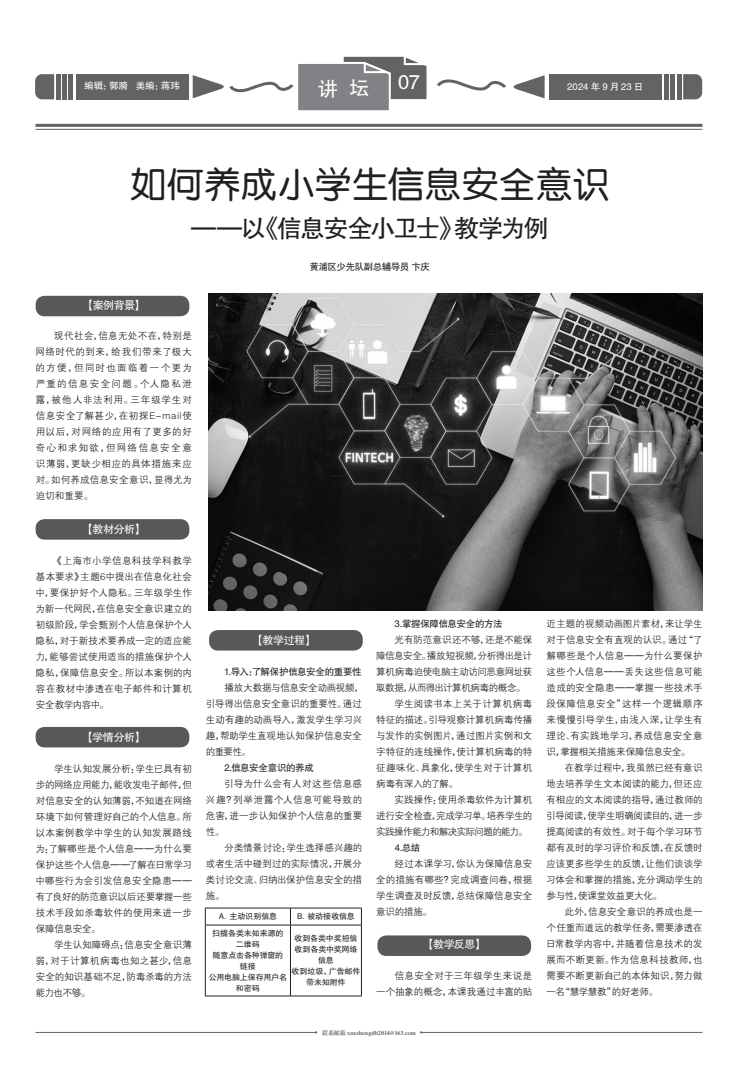
<style>
.page{position:relative;width:738px;height:1078px;background:#fff}
.page>*{position:absolute;margin:0;border:0;box-sizing:border-box;transform-origin:0 0}
.t1{font:36px "FZY3 JW GB1 0";letter-spacing:.025em;color:#231f20}
.正文_9_5_16{font:25px "FZHTJW GB1 0";letter-spacing:-.09em;color:#231f20}
.t2{font:20px "FZHTJW GB1 0";color:#fff}
.正文_9_5_16-2{font:11px "FZHTJW GB1 0";letter-spacing:-.045em;color:#fff}
.正文_9_5_16-3{font:9.5px/16px "FZZDXJW GB1 0";color:#231f20;text-align:justify}
.正文_9_5_16-4{font:9.5px "FZHTJW GB1 0";letter-spacing:-.04em;color:#231f20}
.正文_9_5_16-5{font:9.5px/16px "FZZDXJW GB1 0";letter-spacing:.02em;color:#231f20;text-align:right}
.正文_9_5_16-6{font:9.5px "FZZDXJW GB1 0";letter-spacing:.04em;color:#231f20}
.正文_9_5_16-7{font:9.5px "FZZDXJW GB1 0";letter-spacing:-.025em;color:#231f20}
.t3{font:9.5px "FZHTJW GB1 0";letter-spacing:.005em;color:#fff}
.t4{font:9.5px "FZHTJW GB1 0";letter-spacing:.185em;color:#fff}
.t5{font:8px/11px "FZHTJW GB1 0";letter-spacing:-.015em;color:#231f20;text-align:center}
.正文{font:6px "FZXBSJW GB1 0";letter-spacing:.005em;color:#636366}
</style>
<div class="page">
<div style="left:377px;top:935px;width:153px;height:20px;background:#57585a;border-radius:9px"></div>
<div style="left:209px;top:630px;width:153px;height:20px;background:#57585a;border-radius:9px"></div>
<div style="left:36px;top:296px;width:153px;height:20px;background:#57585a;border-radius:9px"></div>
<div style="left:36px;top:519px;width:153px;height:20px;background:#57585a;border-radius:9px"></div>
<div style="left:36px;top:726px;width:153px;height:21px;background:#57585a;border-radius:9px"></div>
<hr style="left:35px;top:1031px;width:281px;height:1px;background:#636366">
<hr style="left:421px;top:1031px;width:281px;height:1px;background:#636366">
<svg style="left:683px;top:74px;width:18px;height:25px"></svg>
<svg style="left:677px;top:74px;width:3px;height:25px"></svg>
<svg style="left:513px;top:75px;width:31px;height:23px"></svg>
<div style="left:548px;top:74px;width:113px;height:25px;background:#636366"></div>
<hr style="left:670px;top:74px;width:4px;height:25px;background:#636366">
<hr style="left:664px;top:74px;width:4px;height:25px;background:#636366">
<svg style="left:35px;top:74px;width:19px;height:25px"></svg>
<hr style="left:56px;top:74px;width:4px;height:25px;background:#636366">
<div style="left:76px;top:74px;width:112px;height:25px;background:#636366"></div>
<hr style="left:62px;top:74px;width:4px;height:25px;background:#636366">
<hr style="left:69px;top:74px;width:4px;height:25px;background:#636366">
<hr style="left:35px;top:124px;width:667px;height:3px;background:#636366">
<hr style="left:35px;top:129px;width:667px;height:1px;background:#636366">
<svg style="left:192px;top:56px;width:314px;height:55px"></svg>
<img style="left:208px;top:293px;width:494px;height:317px">
<hr style="left:205px;top:907px;width:85px;height:1px;background:#231f20">
<svg style="left:205px;top:908px;width:1px;height:16px"></svg>
<hr style="left:290px;top:907px;width:71px;height:1px;background:#231f20">
<svg style="left:290px;top:908px;width:1px;height:16px"></svg>
<svg style="left:361px;top:908px;width:1px;height:16px"></svg>
<hr style="left:205px;top:924px;width:85px;height:1px;background:#231f20">
<hr style="left:205px;top:925px;width:1px;height:70px;background:#231f20">
<hr style="left:290px;top:924px;width:71px;height:1px;background:#231f20">
<hr style="left:290px;top:925px;width:1px;height:70px;background:#231f20">
<hr style="left:361px;top:925px;width:1px;height:70px;background:#231f20">
<hr style="left:205px;top:995px;width:85px;height:1px;background:#231f20">
<hr style="left:290px;top:995px;width:71px;height:1px;background:#231f20">
<p class="t3" style="left:84px;top:81px;width:97px">编辑：郭漪 美编：蒋玮</p>
<p class="t2" style="left:318px;top:78px;width:53px">讲 坛</p>
<p class="t2" style="left:398px;top:71px;width:23px">07</p>
<p class="t4" style="left:567px;top:82px;width:77px">2024年9月23日</p>
<p class="t1" style="left:130px;top:165px;width:480px">如何养成小学生信息安全意识</p>
<p class="正文_9_5_16" style="left:191px;top:215px;width:359px">——以《信息安全小卫士》教学为例</p>
<p class="正文_9_5_16-4" style="left:309px;top:261px;width:122px">黄浦区少先队副总辅导员 卞庆</p>
<p class="正文_9_5_16-2" style="left:84px;top:299px;width:60px">【案例背景】</p>
<p class="正文_9_5_16-6" style="left:54px;top:331px;width:139px">现代社会，信息无处不在，特别是</p>
<p class="正文_9_5_16-3" style="left:36px;top:344px;width:158px">网络时代的到来，给我们带来了极大的方便，但同时也面临着一个更为严重的信息安全问题。个人隐私泄露，被他人非法利用。三年级学生对信息安全了解甚少，在初探E-mail使用以后，对网络的应用有了更多的好奇心和求知欲，但网络信息安全意识薄弱，更缺少相应的具体措施来应对。如何养成信息安全意识，显得尤为迫切和重要。</p>
<p class="正文_9_5_16-2" style="left:84px;top:523px;width:61px">【教材分析】</p>
<p class="正文_9_5_16-3" style="left:36px;top:552px;width:158px;text-indent:18px">《上海市小学信息科技学科教学基本要求》主题6中提出在信息化社会中，要保护好个人隐私。三年级学生作为新一代网民，在信息安全意识建立的初级阶段，学会甄别个人信息保护个人隐私，对于新技术要养成一定的适应能力，能够尝试使用适当的措施保护个人隐私，保障信息安全。所以本案例的内容在教材中渗透在电子邮件和计算机安全教学内容中。</p>
<p class="正文_9_5_16-2" style="left:84px;top:731px;width:61px">【学情分析】</p>
<p class="正文_9_5_16-3" style="left:36px;top:760px;width:158px;text-indent:19px">学生认知发展分析：学生已具有初步的网络应用能力，能收发电子邮件，但对信息安全的认知薄弱，不知道在网络环境下如何管理好自己的个人信息。所以本案例教学中学生的认知发展路线为：了解哪些是个人信息——为什么要保护这些个人信息——了解在日常学习中哪些行为会引发信息安全隐患——有了良好的防范意识以后还要掌握一些技术手段如杀毒软件的使用来进一步保障信息安全。</p>
<p class="正文_9_5_16-3" style="left:36px;top:936px;width:158px;text-indent:18px">学生认知障碍点：信息安全意识薄弱，对于计算机病毒也知之甚少，信息安全的知识基础不足，防毒杀毒的方法能力也不够。</p>
<p class="正文_9_5_16-2" style="left:254px;top:634px;width:61px">【教学过程】</p>
<p class="正文_9_5_16-4" style="left:224px;top:666px;width:139px">1.导入：了解保护信息安全的重要性</p>
<p class="正文_9_5_16-7" style="left:224px;top:682px;width:140px">播放大数据与信息安全动画视频，</p>
<p class="正文_9_5_16-3" style="left:206px;top:695px;width:158px">引导得出信息安全意识的重要性。通过生动有趣的动画导入，激发学生学习兴趣，帮助学生直观地认知保护信息安全的重要性。</p>
<p class="正文_9_5_16-4" style="left:224px;top:762px;width:91px">2.信息安全意识的养成</p>
<p class="正文_9_5_16-3" style="left:206px;top:775px;width:158px;text-indent:18px">引导为什么会有人对这些信息感兴趣？列举泄露个人信息可能导致的危害，进一步认知保护个人信息的重要性。</p>
<p class="正文_9_5_16-3" style="left:206px;top:839px;width:158px;text-indent:18px">分类情景讨论：学生选择感兴趣的或者生活中碰到过的实际情况，开展分类讨论交流、归纳出保护信息安全的措施。</p>
<p class="t5" style="left:218px;top:910px;width:60px">A．主动识别信息</p>
<p class="t5" style="left:297px;top:910px;width:59px">B．被动接收信息</p>
<p class="t5" style="left:212px;top:927px;width:73px">扫描各类未知来源的</p>
<p class="t5" style="left:236px;top:938px;width:25px">二维码</p>
<p class="t5" style="left:212px;top:949px;width:72px">随意点击各种弹窗的</p>
<p class="t5" style="left:240px;top:960px;width:18px">链接</p>
<p class="t5" style="left:208px;top:971px;width:80px">公用电脑上保存用户名和密码</p>
<p class="t5" style="left:294px;top:932px;width:65px">收到各类中奖短信</p>
<p class="t5" style="left:294px;top:943px;width:65px">收到各类中奖网络信息</p>
<p class="t5" style="left:291px;top:965px;width:70px">收到垃圾、广告邮件带未知附件</p>
<p class="正文_9_5_16-4" style="left:394px;top:618px;width:109px">3.掌握保障信息安全的方法</p>
<p class="正文_9_5_16-3" style="left:376px;top:631px;width:158px;text-indent:18px">光有防范意识还不够，还是不能保障信息安全。播放短视频，分析得出是计算机病毒迫使电脑主动访问恶意网址获取数据，从而得出计算机病毒的概念。</p>
<p class="正文_9_5_16-3" style="left:376px;top:695px;width:158px;text-indent:18px">学生阅读书本上关于计算机病毒特征的描述。引导观察计算机病毒传播与发作的实例图片，通过图片实例和文字特征的连线操作，使计算机病毒的特征趣味化、具象化，使学生对于计算机病毒有深入的了解。</p>
<p class="正文_9_5_16-3" style="left:376px;top:791px;width:158px;text-indent:18px">实践操作：使用杀毒软件为计算机进行安全检查，完成学习单。培养学生的实践操作能力和解决实际问题的能力。</p>
<p class="正文_9_5_16-4" style="left:394px;top:842px;width:27px">4.总结</p>
<p class="正文_9_5_16-3" style="left:376px;top:855px;width:158px;text-indent:18px">经过本课学习，你认为保障信息安全的措施有哪些？完成调查问卷，根据学生调查及时反馈，总结保障信息安全意识的措施。</p>
<p class="正文_9_5_16-2" style="left:424px;top:938px;width:60px">【教学反思】</p>
<p class="正文_9_5_16-5" style="left:376px;top:967px;width:158px">信息安全对于三年级学生来说是<br>一个抽象的概念，本课我通过丰富的贴</p>
<p class="正文" style="left:322px;top:1028px;width:95px">联系邮箱 xueshengdb2014@163.com</p>
<p class="正文_9_5_16-3" style="left:546px;top:615px;width:158px">近主题的视频动画图片素材，来让学生对于信息安全有直观的认识。通过“了解哪些是个人信息——为什么要保护这些个人信息——丢失这些信息可能造成的安全隐患——掌握一些技术手段保障信息安全”这样一个逻辑顺序来慢慢引导学生，由浅入深，让学生有理论、有实践地学习，养成信息安全意识，掌握相关措施来保障信息安全。</p>
<p class="正文_9_5_16-3" style="left:546px;top:759px;width:158px;text-indent:19px">在教学过程中，我虽然已经有意识地去培养学生文本阅读的能力，但还应有相应的文本阅读的指导，通过教师的引导阅读，使学生明确阅读目的，进一步提高阅读的有效性。对于每个学习环节都有及时的学习评价和反馈，在反馈时应该更多些学生的反馈，让他们谈谈学习体会和掌握的措施，充分调动学生的参与性，使课堂效益更大化。</p>
<p class="正文_9_5_16-3" style="left:545px;top:903px;width:158px;text-indent:19px">此外，信息安全意识的养成也是一个任重而道远的教学任务，需要渗透在日常教学内容中，并随着信息技术的发展而不断更新。作为信息科技教师，也需要不断更新自己的本体知识，努力做一名“慧学慧教”的好老师。</p>
</div>
